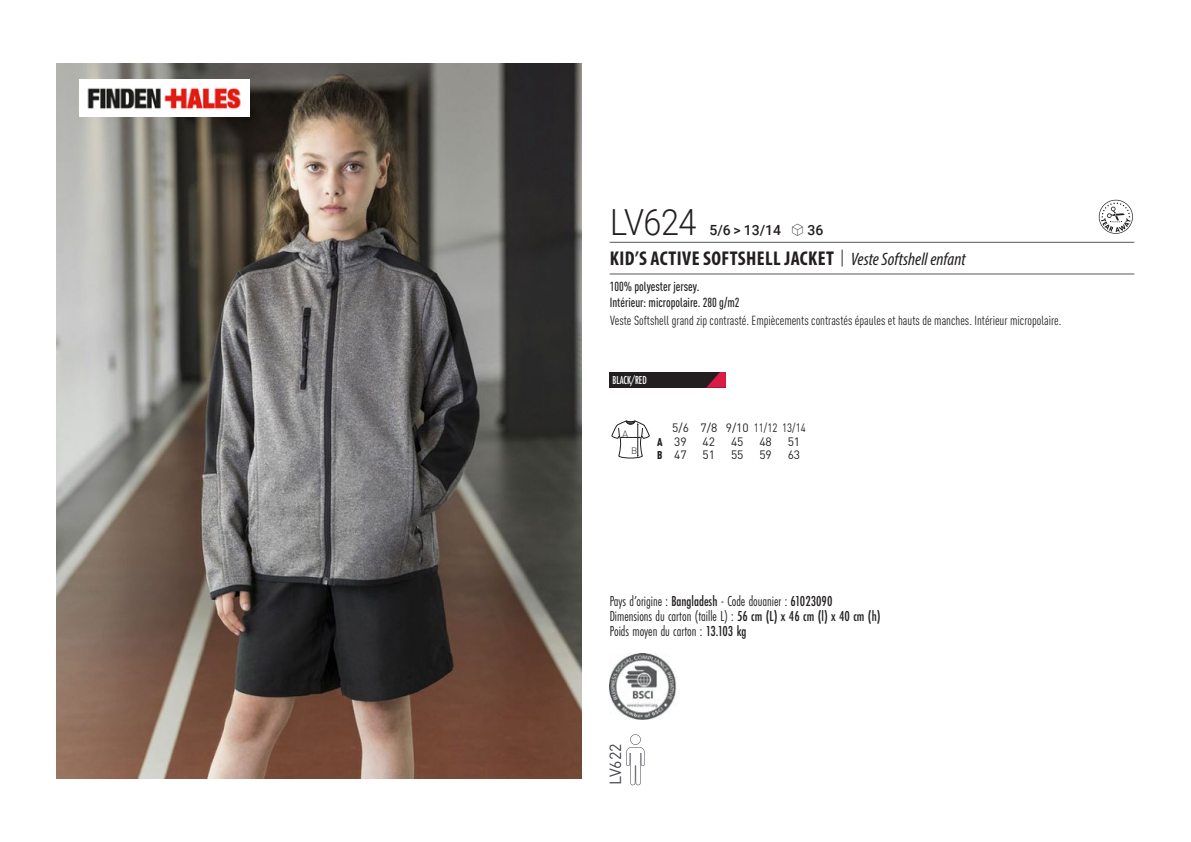
<style>
.page{position:relative;width:1191px;height:842px;background:#fff}
.page>*{position:absolute;margin:0;border:0;box-sizing:border-box;transform-origin:0 0}
.t1{font:300 36px "Roboto";letter-spacing:-.015em;color:#231f20;scale:.9 1}
.t2{font:700 condensed 20px "Myriad Pro";letter-spacing:.02em;color:#231f20}
.t3{font:16px "DIN Pro";color:#43444c}
.t4{font:15px "Futura PT Cond";color:#231f20;scale:.95 1}
.t5{font:500 14px "Roboto";color:#231f20}
.t6{font:condensed 13px "DIN Pro";color:#231f20}
.grammage_2020{font:500 condensed 13px/16px "DIN Pro";color:#231f20;scale:.95 1}
._88_tailles_tab_maig{font:12px/13.6px "DIN Pro";color:#231f20}
.Coloris_nuancier_bla{font:500 12px "Futura PT Cond";letter-spacing:-.01em;color:#fff;scale:.9 1}
.t7{font:300 9.2px "DIN";color:#231f20}
.s1{font-family:"Linotype Shapeshifter";font-weight:400;font-size:16px}
.s2{font-family:"Roboto Condensed";font-weight:300;font-stretch:normal}
.s3{font-family:"Myriad Variable Concept";font-weight:400;font-style:italic;font-stretch:normal;font-size:18px}
.s4{font-weight:900;font-stretch:condensed;font-size:11.2px}
.s5{font-weight:500}
</style>
<div class="page">
<img style="left:57px;top:63px;width:524px;height:716px">
<img style="left:79px;top:79px;width:170px;height:37px">
<div style="left:609px;top:372px;width:117px;height:16px;background:#231f20"></div>
<svg style="left:706px;top:372px;width:20px;height:16px"></svg>
<svg style="left:626px;top:734px;width:18px;height:51px"></svg>
<svg style="left:1098px;top:200px;width:34px;height:34px"></svg>
<svg style="left:611px;top:420px;width:38px;height:38px"></svg>
<img style="left:609px;top:654px;width:68px;height:66px">
<hr style="left:609px;top:242px;width:525px;height:1px;background:#57585a">
<hr style="left:609px;top:274px;width:525px;height:1px;background:#57585a">
<p class="t1" style="left:610px;top:197px;width:97px">LV624</p>
<p class="t5" style="left:709px;top:220px;width:115px">5/6 &gt; 13/14 <span class="s1">S</span> 36</p>
<p class="t2" style="left:610px;top:246px;width:357px">KID’S ACTIVE SOFTSHELL JACKET <span class="s2">|</span> <span class="s3">Veste Softshell enfant</span></p>
<p class="grammage_2020" style="left:609px;top:277px;width:138px">100% polyester jersey.<br>Intérieur: micropolaire. 280 g/m2</p>
<p class="t6" style="left:610px;top:311px;width:453px">Veste Softshell grand zip contrasté. Empiècements contrastés épaules et hauts de manches. Intérieur micropolaire.</p>
<p class="Coloris_nuancier_bla" style="left:612px;top:373px;width:40px">BLACK/RED</p>
<p class="t7" style="left:622px;top:428px;width:7px">A</p>
<p class="t7" style="left:631px;top:445px;width:8px">B</p>
<p class="_88_tailles_tab_maig" style="left:657px;top:420px;width:150px;text-indent:15px">5/6 7/8 9/10 11/12 13/14<br><span class="s4">A</span> 39</p>
<p class="_88_tailles_tab_maig" style="left:702px;top:433px;width:14px">42</p>
<p class="_88_tailles_tab_maig" style="left:731px;top:433px;width:14px">45</p>
<p class="_88_tailles_tab_maig" style="left:759px;top:433px;width:14px">48</p>
<p class="_88_tailles_tab_maig" style="left:787px;top:433px;width:14px">51</p>
<p class="_88_tailles_tab_maig" style="left:657px;top:447px;width:31px"><span class="s4">B</span> 47</p>
<p class="_88_tailles_tab_maig" style="left:702px;top:447px;width:14px">51</p>
<p class="_88_tailles_tab_maig" style="left:731px;top:447px;width:14px">55</p>
<p class="_88_tailles_tab_maig" style="left:759px;top:447px;width:14px">59</p>
<p class="_88_tailles_tab_maig" style="left:787px;top:447px;width:14px">63</p>
<p class="t4" style="left:609px;top:592px;width:236px">Pays d’origine : <span class="s5">Bangladesh</span> - Code douanier : <span class="s5">61023090</span></p>
<p class="t4" style="left:609px;top:607px;width:287px">Dimensions du carton (taille L) : <span class="s5">56 cm (L) x 46 cm (l) x 40 cm (h)</span></p>
<p class="t4" style="left:609px;top:622px;width:145px">Poids moyen du carton : <span class="s5">13.103 kg</span></p>
<p class="t3" style="left:602px;top:785px;width:43px;rotate:-90deg">LV622</p>
</div>
